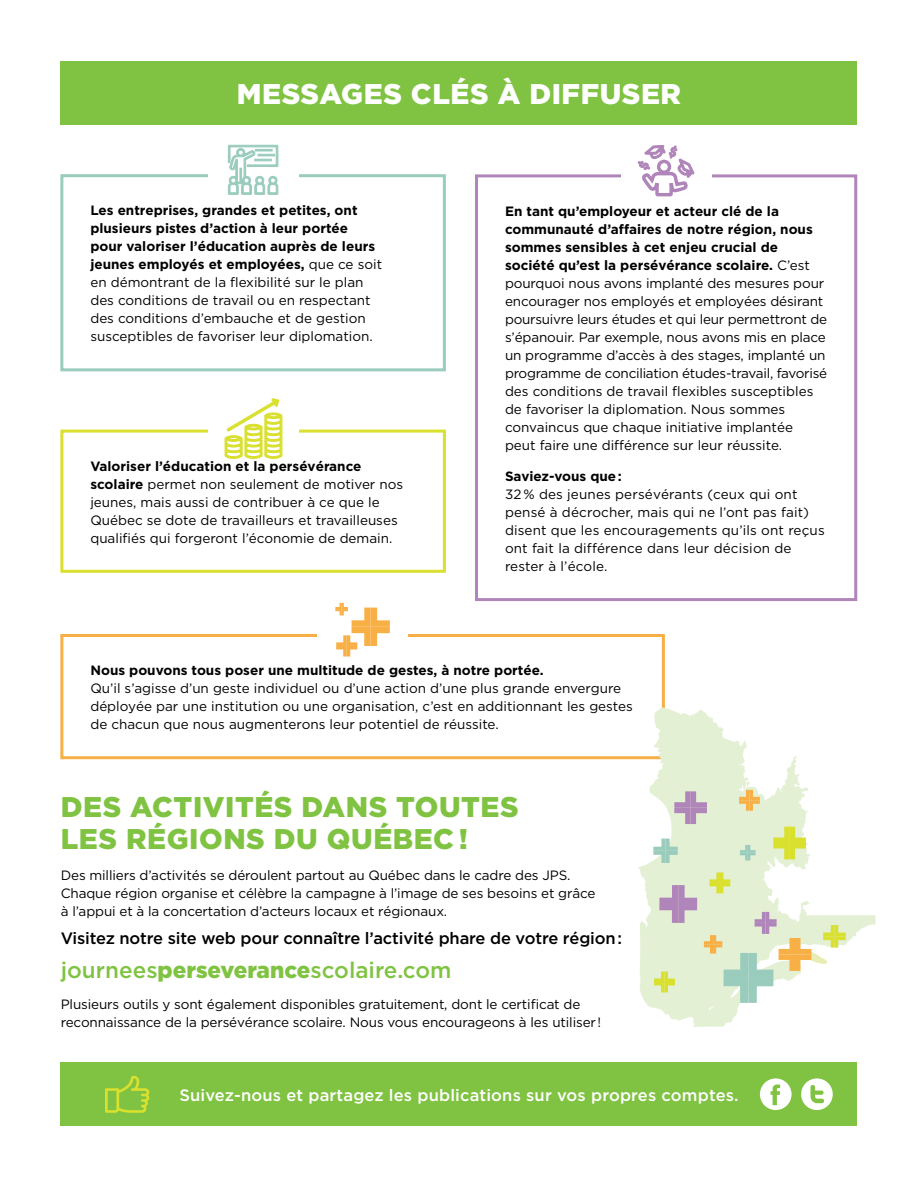
<style>
.page{position:relative;width:918px;height:1188px;background:#fff}
.page>*{position:absolute;margin:0;border:0;box-sizing:border-box;transform-origin:0 0}
.t1{font:900 28.5px/31.5px "Gotham HTF";letter-spacing:.02em;color:#80c342}
.t2{font:900 28.5px "Gotham HTF";letter-spacing:.02em;color:#fff}
.t3{font:500 22.5px "Gotham HTF";color:#80c342}
.t4{font:500 16.5px "Gotham HTF";letter-spacing:-.01em;color:#000}
.t5{font:500 16.5px "Gotham HTF";letter-spacing:.01em;color:#fff}
.t6{font:13.5px/18px "Gotham HTF";color:#000}
.t7{font:700 13.5px "Gotham HTF";color:#000}
.s1{font-weight:700}
.s2{font-weight:900}
</style>
<div class="page">
<div style="left:61px;top:1062px;width:796px;height:64px;background:#80c342"></div>
<div style="left:475px;top:174px;width:382px;height:427px;border:3px solid #b085b9"></div>
<svg style="left:105px;top:1076px;width:44px;height:37px"></svg>
<div style="left:60px;top:430px;width:386px;height:143px;border:3px solid #d9e02d"></div>
<div style="left:208px;top:426px;width:91px;height:22px;background:#fff"></div>
<div style="left:60px;top:174px;width:386px;height:197px;border:3px solid #9accbd"></div>
<div style="left:621px;top:166px;width:90px;height:22px;background:#fff"></div>
<div style="left:60px;top:634px;width:605px;height:125px;border:3px solid #f8af45"></div>
<div style="left:317px;top:624px;width:91px;height:22px;background:#fff"></div>
<div style="left:760px;top:1078px;width:32px;height:32px;background:#fff;border-radius:50%"></div>
<svg style="left:771px;top:1085px;width:9px;height:20px"></svg>
<div style="left:801px;top:1078px;width:32px;height:32px;background:#fff;border-radius:50%"></div>
<svg style="left:810px;top:1085px;width:14px;height:18px"></svg>
<div style="left:61px;top:61px;width:796px;height:64px;background:#80c342"></div>
<div style="left:208px;top:169px;width:90px;height:22px;background:#fff"></div>
<svg style="left:228px;top:145px;width:51px;height:50px"></svg>
<svg style="left:638px;top:707px;width:238px;height:320px"></svg>
<svg style="left:653px;top:839px;width:25px;height:24px"></svg>
<svg style="left:739px;top:790px;width:21px;height:21px"></svg>
<svg style="left:674px;top:791px;width:33px;height:33px"></svg>
<svg style="left:740px;top:845px;width:16px;height:16px"></svg>
<svg style="left:773px;top:827px;width:33px;height:32px"></svg>
<svg style="left:709px;top:872px;width:21px;height:21px"></svg>
<svg style="left:654px;top:972px;width:21px;height:20px"></svg>
<svg style="left:659px;top:885px;width:38px;height:38px"></svg>
<svg style="left:704px;top:912px;width:142px;height:91px"></svg>
<svg style="left:335px;top:603px;width:55px;height:54px"></svg>
<svg style="left:637px;top:145px;width:59px;height:513px"></svg>
<svg style="left:224px;top:398px;width:59px;height:61px"></svg>
<h1 class="t2" style="left:237px;top:78px;width:446px">MESSAGES CLÉS À DIFFUSER</h1>
<p class="t6" style="left:90px;top:201px;width:293px"><span class="s1">Les entreprises, grandes et petites, ont plusieurs pistes d’action à leur portée pour valoriser l’éducation auprès de leurs jeunes employés et employées,</span> que ce soit en démontrant de la flexibilité sur le plan des conditions de travail ou en respectant des conditions d’embauche et de gestion susceptibles de favoriser leur diplomation.</p>
<p class="t6" style="left:90px;top:457px;width:314px"><span class="s1">Valoriser l’éducation et la persévérance scolaire</span> permet non seulement de motiver nos jeunes, mais aussi de contribuer à ce que le Québec se dote de travailleurs et travailleuses qualifiés qui forgeront l’économie de demain.</p>
<p class="t6" style="left:505px;top:202px;width:324px"><span class="s1">En tant qu’employeur et acteur clé de la communauté d’affaires de notre région, nous sommes sensibles à cet enjeu crucial de société qu’est la persévérance scolaire.</span> C’est pourquoi nous avons implanté des mesures pour encourager nos employés et employées désirant poursuivre leurs études et qui leur permettront de s’épanouir. Par exemple, nous avons mis en place un programme d’accès à des stages, implanté un programme de conciliation études-travail, favorisé des conditions de travail flexibles susceptibles de favoriser la diplomation. Nous sommes convaincus que chaque initiative implantée<br>peut faire une différence sur leur réussite.</p>
<p class="t7" style="left:505px;top:468px;width:118px">Saviez-vous que:</p>
<p class="t6" style="left:505px;top:485px;width:321px">32 % des jeunes persévérants (ceux qui ont pensé à décrocher, mais qui ne l’ont pas fait) disent que les encouragements qu’ils ont reçus ont fait la différence dans leur décision de rester à l’école.</p>
<p class="t7" style="left:90px;top:663px;width:455px">Nous pouvons tous poser une multitude de gestes, à notre portée.</p>
<p class="t6" style="left:90px;top:679px;width:544px">Qu’il s’agisse d’un geste individuel ou d’une action d’une plus grande envergure déployée par une institution ou une organisation, c’est en additionnant les gestes de chacun que nous augmenterons leur potentiel de réussite.</p>
<h1 class="t1" style="left:61px;top:791px;width:460px">DES ACTIVITÉS DANS TOUTES<br>LES RÉGIONS DU QUÉBEC !</h1>
<p class="t6" style="left:61px;top:866px;width:536px">Des milliers d’activités se déroulent partout au Québec dans le cadre des JPS.<br>Chaque région organise et célèbre la campagne à l’image de ses besoins et grâce à l’appui et à la concertation d’acteurs locaux et régionaux.</p>
<p class="t4" style="left:61px;top:929px;width:563px">Visitez notre site web pour connaître l’activité phare de votre région:</p>
<h2 class="t3" style="left:61px;top:957px;width:392px">journees<span class="s2">perseverance</span>scolaire.com</h2>
<p class="t6" style="left:61px;top:995px;width:542px">Plusieurs outils y sont également disponibles gratuitement, dont le certificat de reconnaissance de la persévérance scolaire. Nous vous encourageons à les utiliser !</p>
<p class="t5" style="left:179px;top:1086px;width:561px">Suivez-nous et partagez les publications sur vos propres comptes.</p>
</div>
